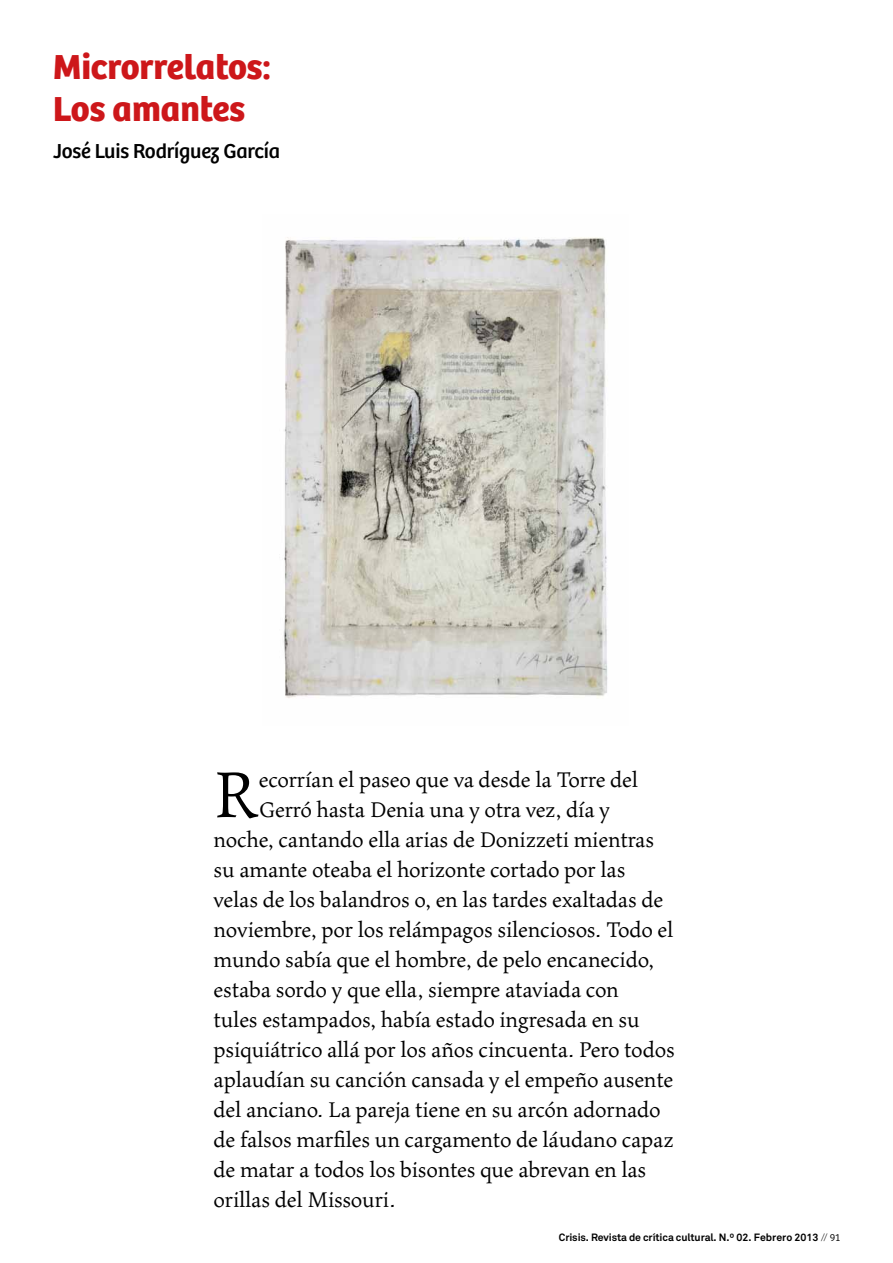
<style>
.page{position:relative;width:893px;height:1263px;background:#fff}
.page>*{position:absolute;margin:0;border:0;box-sizing:border-box;transform-origin:0 0}
.t1{font:72.9px "Maiola Pro";color:#000}
.t2{font:700 36px/42px "Bree";color:#cd171a}
.t3{font:24px "Maiola Pro";color:#000}
.t4{font:21px "Bree";letter-spacing:-.01em;color:#000}
.t5{font:700 10.5px "Akkurat";letter-spacing:-.01em;color:#000}
.s1{font-weight:300}
.s2{font-family:"Bree";font-weight:300}
</style>
<div class="page">
<img style="left:283px;top:237px;width:325px;height:461px">
<h2 class="t2" style="left:53px;top:46px;width:219px">Microrrelatos:<br>Los amantes</h2>
<p class="t4" style="left:53px;top:139px;width:228px">José Luis Rodríguez García</p>
<h1 class="t1" style="left:214px;top:756px;width:47px">R</h1>
<p class="t3" style="left:259px;top:767px;width:381px">ecorrían el paseo que va desde la Torre del</p>
<p class="t3" style="left:259px;top:797px;width:353px">Gerró hasta Denia una y otra vez, día y</p>
<p class="t3" style="left:214px;top:827px;width:442px">noche, cantando ella arias de Donizzeti mientras</p>
<p class="t3" style="left:214px;top:857px;width:413px">su amante oteaba el horizonte cortado por las</p>
<p class="t3" style="left:214px;top:887px;width:451px">velas de los balandros o, en las tardes exaltadas de</p>
<p class="t3" style="left:214px;top:917px;width:461px">noviembre, por los relámpagos silenciosos. Todo el</p>
<p class="t3" style="left:214px;top:947px;width:442px">mundo sabía que el hombre, de pelo encanecido,</p>
<p class="t3" style="left:214px;top:977px;width:407px">estaba sordo y que ella, siempre ataviada con</p>
<p class="t3" style="left:214px;top:1007px;width:427px">tules estampados, había estado ingresada en su</p>
<p class="t3" style="left:214px;top:1037px;width:462px">psiquiátrico allá por los años cincuenta. Pero todos</p>
<p class="t3" style="left:214px;top:1067px;width:461px">aplaudían su canción cansada y el empeño ausente</p>
<p class="t3" style="left:214px;top:1097px;width:448px">del anciano. La pareja tiene en su arcón adornado</p>
<p class="t3" style="left:214px;top:1127px;width:461px">de falsos marfiles un cargamento de láudano capaz</p>
<p class="t3" style="left:214px;top:1157px;width:434px">de matar a todos los bisontes que abrevan en las</p>
<p class="t3" style="left:214px;top:1187px;width:183px">orillas del Missouri.</p>
<p class="t5" style="left:559px;top:1231px;width:282px">Crisis. Revista de crítica cultural. N.º 02. Febrero 2013 <span class="s1">//</span> <span class="s2">91</span></p>
</div>
